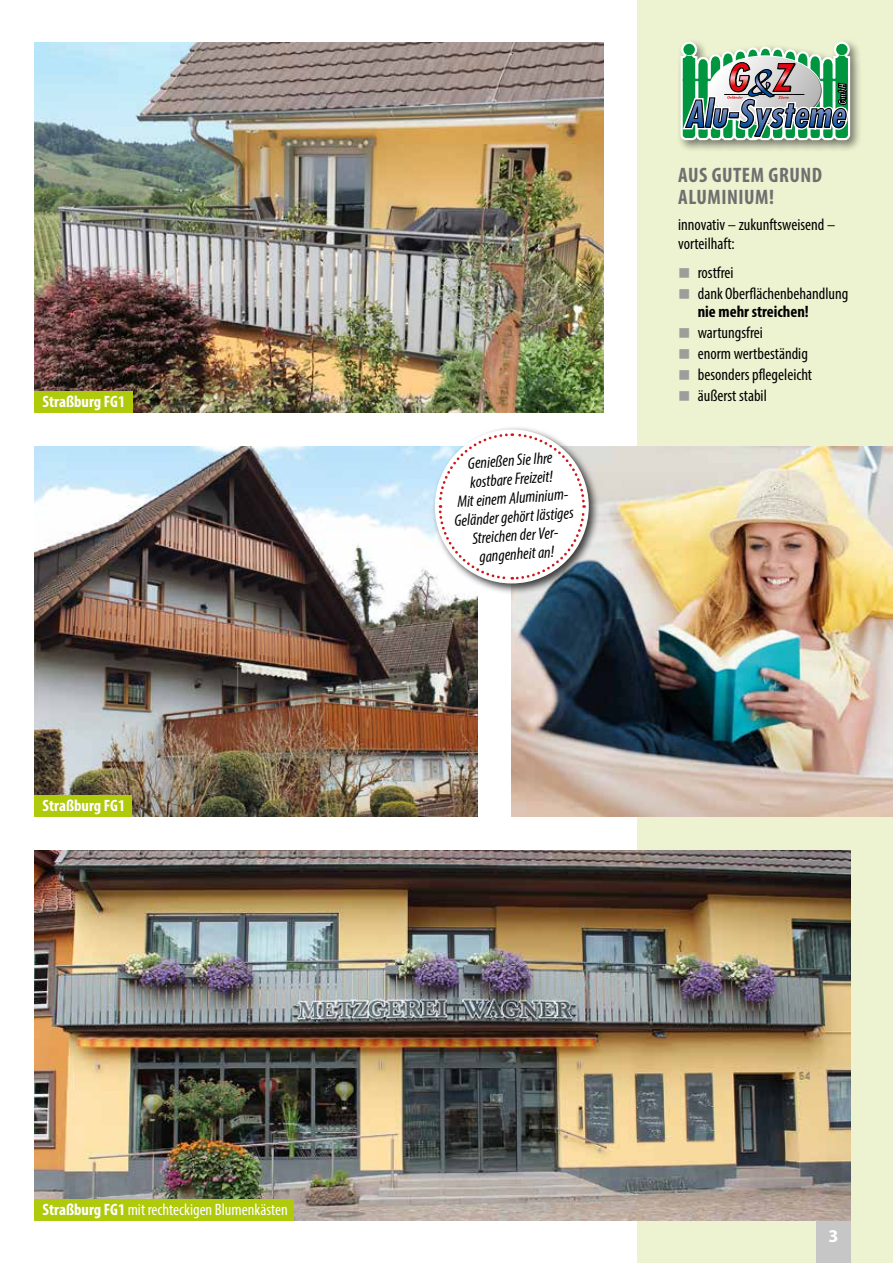
<style>
.page{position:relative;width:893px;height:1263px;background:#fff}
.page>*{position:absolute;margin:0;border:0;box-sizing:border-box;transform-origin:0 0}
.t1{font:700 condensed 21px/22.5px "Myriad Pro";letter-spacing:.025em;color:#706f6f}
.t2{font:700 18px "Myriad Pro";color:#fff}
.t3{font:condensed 16.5px/18.8px "Myriad Pro";color:#000}
.t4{font:italic condensed 16.5px/18.8px "Myriad Pro";color:#000;text-align:center}
.t5{font:condensed 16.5px "Myriad Pro";color:#fff}
.t6{font:700 condensed 16.5px "Myriad Pro";color:#fff}
.s1{font-weight:700}
.s2{color:#9d9d9c}
</style>
<div class="page">
<img style="left:34px;top:446px;width:443px;height:370px">
<div style="left:638px;top:0;width:255px;height:1263px;background:#edf2d0"></div>
<div style="left:676px;top:38px;width:187px;height:115px;background:#000;opacity:.5"></div>
<svg style="left:678px;top:38px;width:174px;height:115px"></svg>
<img style="left:34px;top:43px;width:570px;height:369px">
<img style="left:511px;top:446px;width:382px;height:370px">
<div style="left:816px;top:1220px;width:34px;height:43px;background:#c6c6c6"></div>
<img style="left:34px;top:850px;width:817px;height:370px">
<div style="left:34px;top:391px;width:98px;height:21px;background:#afca0b"></div>
<div style="left:34px;top:795px;width:98px;height:21px;background:#afca0b"></div>
<div style="left:34px;top:1199px;width:259px;height:21px;background:#afca0b"></div>
<div style="left:431px;top:426px;width:169px;height:169px;background:#000;opacity:.75"></div>
<svg style="left:437px;top:432px;width:149px;height:149px"></svg>
<p class="t6" style="left:43px;top:391px;width:84px">Straßburg FG1</p>
<p class="t6" style="left:43px;top:795px;width:84px">Straßburg FG1</p>
<p class="t5" style="left:43px;top:1199px;width:247px"><span class="s1">Straßburg FG1</span> mit rechteckigen Blumenkästen</p>
<p class="t4" style="left:450px;top:455px;width:121px;rotate:-4deg">Genießen Sie Ihre kostbare Freizeit!<br>Mit einem Aluminium-<br>Geländer gehört lästiges<br>Streichen der Ver&shy;gangenheit an!</p>
<p class="t1" style="left:678px;top:163px;width:145px">AUS GUTEM GRUND<br>ALUMINIUM!</p>
<p class="t3" style="left:678px;top:215px;width:159px">innovativ – zukunftsweisend – vorteilhaft:</p>
<p class="t3" style="left:678px;top:263px;width:57px"><span class="s2">■</span> rostfrei</p>
<p class="t3" style="left:698px;top:284px;width:152px;line-height:18px;text-indent:-20px"><span class="s2">■</span> dank Oberflächenbehandlung <span class="s1">nie mehr streichen!</span></p>
<p class="t3" style="left:678px;top:323px;width:86px"><span class="s2">■</span> wartungsfrei</p>
<p class="t3" style="left:678px;top:344px;width:131px"><span class="s2">■</span> enorm wertbeständig</p>
<p class="t3" style="left:678px;top:365px;width:135px"><span class="s2">■</span> besonders pflegeleicht</p>
<p class="t3" style="left:678px;top:386px;width:90px"><span class="s2">■</span> äußerst stabil</p>
<p class="t2" style="left:829px;top:1225px;width:11px">3</p>
</div>
